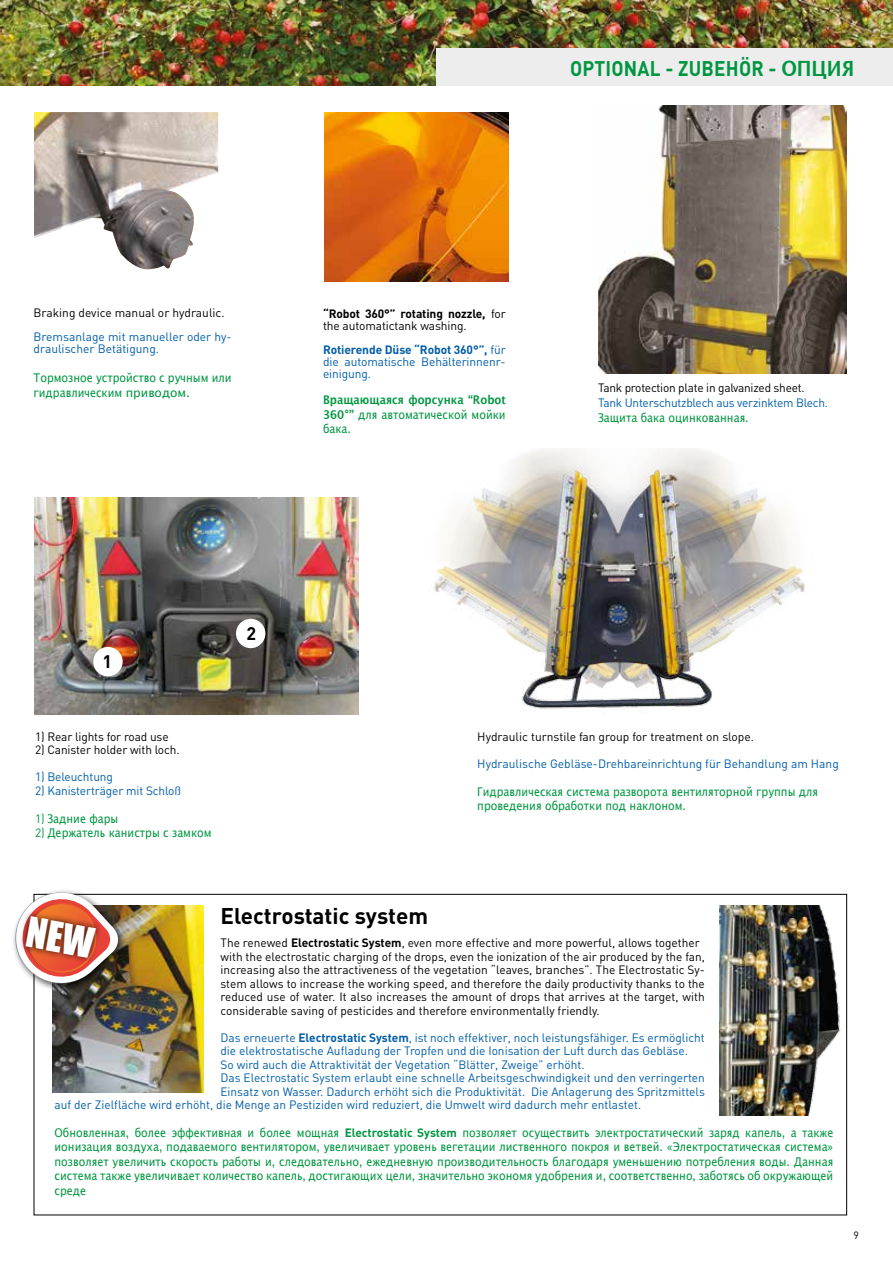
<style>
.page{position:relative;width:893px;height:1263px;background:#fff}
.page>*{position:absolute;margin:0;border:0;box-sizing:border-box;transform-origin:0 0}
.t1{font:700 22.5px "DIN";color:#000}
.t2{font:700 21px "DIN";letter-spacing:.01em;color:#009641;scale:.9 1}
.t3{font:700 18px "DIN";color:#000}
.t4{font:12px/12px "DIN";color:#005da9;text-align:justify}
.t5{font:12px/14.4px "Lucida Grande";color:#009641;scale:.9 1}
.t6{font:12px/13.5px "DIN";color:#000}
.t7{font:700 12px/14.4px "Lucida Grande";color:#009641;text-align:justify;scale:.9 1}
.t8{font:12px "DIN";letter-spacing:-.02em;color:#005da9}
.t9{font:12px "DIN";letter-spacing:-.02em;color:#000}
.t10{font:10.5px "DIN";color:#000}
.s1{font-family:"Lucida Grande"}
.s2{font-weight:700}
.s3{font-weight:400}
.s4{font-family:"DIN"}
.s5{font-family:"DIN";font-weight:700}
</style>
<div class="page">
<img style="left:0;top:0;width:893px;height:86px">
<img style="left:598px;top:105px;width:249px;height:269px">
<div style="left:436px;top:48px;width:457px;height:38px;background:#ededed"></div>
<img style="left:53px;top:906px;width:150px;height:186px">
<div style="left:11px;top:888px;width:117px;height:105px;background:#000;opacity:.75"></div>
<img style="left:719px;top:906px;width:128px;height:209px">
<img style="left:34px;top:498px;width:324px;height:217px">
<img style="left:325px;top:112px;width:184px;height:169px">
<img style="left:34px;top:112px;width:184px;height:158px">
<img style="left:434px;top:449px;width:371px;height:260px">
<div style="left:93px;top:647px;width:30px;height:29px;background:#fff;border-radius:50%"></div>
<div style="left:236px;top:619px;width:29px;height:29px;background:#fff;border-radius:50%"></div>
<img style="left:11px;top:888px;width:109px;height:100px">
<h2 class="t2" style="left:570px;top:55px;width:317px">OPTIONAL - ZUBEHÖR - <span class="s1">ОПЦИЯ</span></h2>
<p class="t6" style="left:34px;top:307px;width:193px">Braking device manual or hydraulic.</p>
<p class="t4" style="left:34px;top:331px;width:200px">Bremsanlage mit manueller oder hy&shy;draulischer Betätigung.</p>
<p class="t5" style="left:34px;top:371px;width:222px">Тормозное устройство с ручным или гидравлическим приводом.</p>
<p class="t6" style="left:323px;top:308px;width:184px;line-height:12px"><span class="s2">“Robot 360°” rotating nozzle,</span> for the automatictank washing.</p>
<p class="t4" style="left:323px;top:344px;width:184px"><span class="s2">Rotierende Düse “Robot 360°”,</span> für die automatische Behälterinnenr&shy;einigung.</p>
<p class="t7" style="left:323px;top:393px;width:205px">Вращающаяся форсунка “Robot 360°” <span class="s3">для автоматической мойки бака.</span></p>
<p class="t9" style="left:598px;top:381px;width:208px">Tank protection plate in galvanized sheet.</p>
<p class="t8" style="left:598px;top:396px;width:232px">Tank Unterschutzblech aus verzinktem Blech.</p>
<p class="t5" style="left:598px;top:410px;width:169px">Защита бака оцинкованная.</p>
<h3 class="t3" style="left:102px;top:649px;width:11px">1</h3>
<p class="t6" style="left:35px;top:730px;width:135px">1) Rear lights for road use</p>
<p class="t6" style="left:35px;top:743px;width:146px">2) Canister holder with loch.</p>
<p class="t4" style="left:35px;top:771px;width:79px">1) Beleuchtung</p>
<p class="t4" style="left:35px;top:784px;width:147px">2) Kanisterträger mit Schloß</p>
<p class="t5" style="left:35px;top:811px;width:94px"><span class="s4">1)</span> Задние фары</p>
<p class="t5" style="left:35px;top:826px;width:198px"><span class="s4">2)</span> Держатель канистры с замком</p>
<h3 class="t3" style="left:246px;top:621px;width:11px">2</h3>
<p class="t6" style="left:477px;top:730px;width:278px">Hydraulic turnstile fan group for treatment on slope.</p>
<p class="t4" style="left:477px;top:757px;width:363px">Hydraulische Gebläse-Drehbareinrichtung für Behandlung am Hang</p>
<p class="t5" style="left:477px;top:784px;width:380px">Гидравлическая система разворота вентиляторной группы для проведения обработки под наклоном.</p>
<h1 class="t1" style="left:220px;top:901px;width:209px">Electrostatic system</h1>
<p class="t6" style="left:220px;top:936px;width:486px">The renewed <span class="s2">Electrostatic System</span>, even more effective and more powerful, allows together with the electrostatic charging of the drops, even the ionization of the air produced by the fan, increasing also the attractiveness of the vegetation “leaves, branches”. The Electrostatic Sy&shy;stem allows to increase the working speed, and therefore the daily productivity thanks to the reduced use of water. It also increases the amount of drops that arrives at the target, with considerable saving of pesticides and therefore environmentally friendly.</p>
<p class="t4" style="left:220px;top:1031px;width:486px">Das erneuerte <span class="s2">Electrostatic System</span>, ist noch effektiver, noch leistungsfähiger. Es ermöglicht</p>
<p class="t4" style="left:220px;top:1045px;width:469px">die elektrostatische Aufladung der Tropfen und die Ionisation der Luft durch das Gebläse.</p>
<p class="t4" style="left:220px;top:1058px;width:366px">So wird auch die Attraktivität der Vegetation “Blätter, Zweige” erhöht.</p>
<p class="t4" style="left:220px;top:1072px;width:486px">Das Electrostatic System erlaubt eine schnelle Arbeitsgeschwindigkeit und den verringerten</p>
<p class="t4" style="left:220px;top:1085px;width:486px">Einsatz von Wasser. Dadurch erhöht sich die Produktivität. Die Anlagerung des Spritzmittels</p>
<p class="t4" style="left:55px;top:1099px;width:588px">auf der Zielfläche wird erhöht, die Menge an Pestiziden wird reduziert, die Umwelt wird dadurch mehr entlastet.</p>
<p class="t5" style="left:55px;top:1126px;width:867px;text-align:justify">Обновленная, более эффективная и более мощная <span class="s5">Electrostatic System</span> позволяет осуществить электростатический заряд капель, а также ионизация воздуха, подаваемого вентилятором, увеличивает уровень вегетации лиственного покроя и ветвей. «Электростатическая система» позволяет увеличить скорость работы и, следовательно, ежедневную производительность благодаря уменьшению потребления воды. Данная система также увеличивает количество капель, достигающих цели, значительно экономя удобрения и, соответственно, заботясь об окружающей среде</p>
<p class="t10" style="left:853px;top:1229px;width:7px">9</p>
</div>
